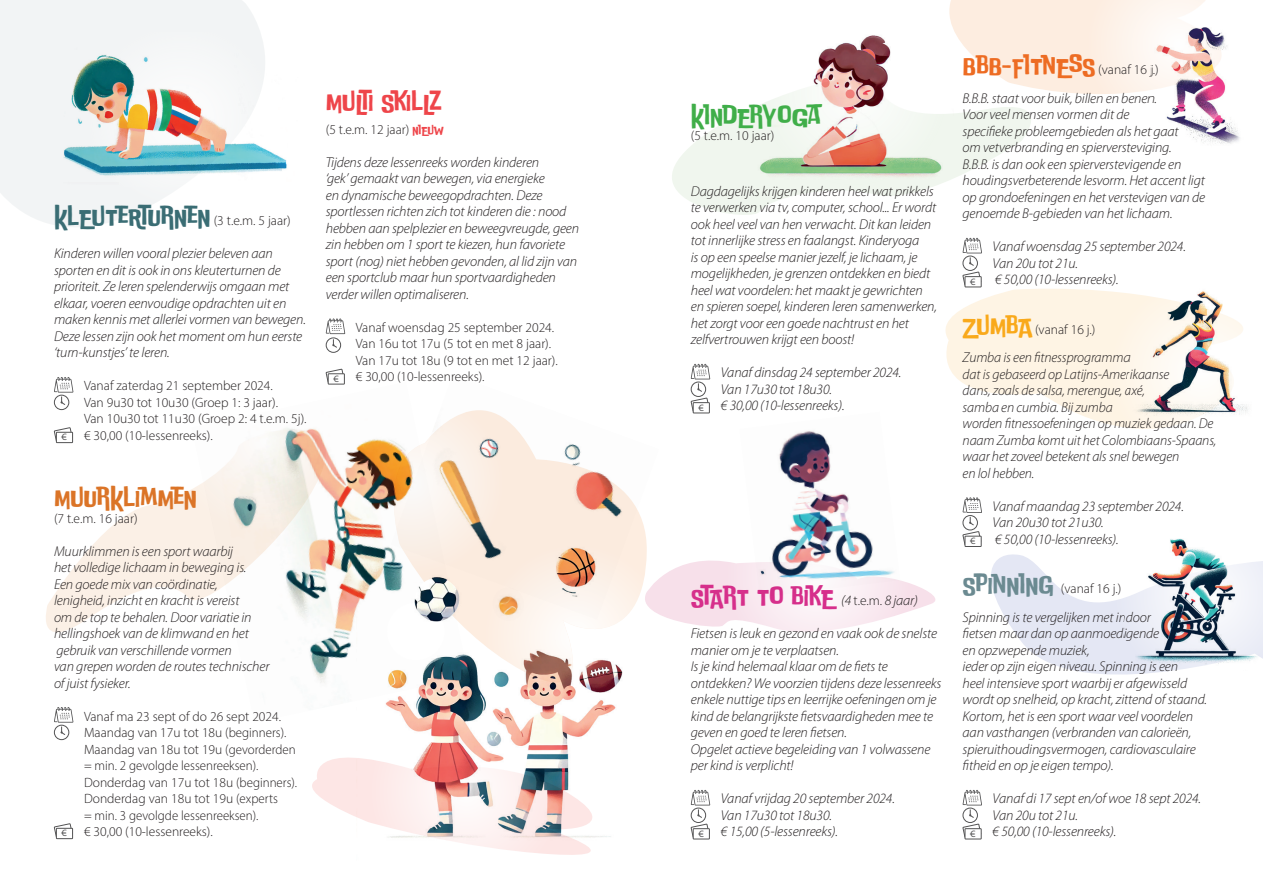
<style>
.page{position:relative;width:1263px;height:893px;background:#fff}
.page>*{position:absolute;margin:0;border:0;box-sizing:border-box;transform-origin:0 0}
.t1{font:25.5px "Do Ub Le Ba Ss";color:#ed6c23}
.t2{font:25.5px "Do Ub Le Ba Ss";color:#3a6d74}
.t3{font:25.5px "Do Ub Le Ba Ss";color:#db7427}
.t4{font:25.5px "Do Ub Le Ba Ss";color:#ee454a}
.t5{font:25.5px "Do Ub Le Ba Ss";color:#40ae49}
.t6{font:25.5px "Do Ub Le Ba Ss";color:#6b8a91}
.t7{font:25.5px "Do Ub Le Ba Ss";color:#d62f8b}
.t8{font:italic 300 14.25px/16.5px "Myriad Pro";letter-spacing:-.01em;color:#231f20}
.t9{font:300 13.5px/16.5px "Myriad Pro";color:#231f20}
.t10{font:semi-expanded 9.75px "Myriad Pro";color:#535354}
.s1{font-family:"Do Ub Le Ba Ss";font-weight:400;font-size:12px;color:#ee454a}
.s2{font-weight:400;font-style:normal;font-stretch:semi-expanded;font-size:9.75px;color:#535354}
.s3{font-family:"Do Ub Le Ba Ss";font-weight:400;font-style:normal;font-size:25.5px;color:#d62f8b}
.s4{font-style:normal;font-size:13.5px}
.s5{font-family:"Myriad Pro";font-weight:300;font-size:13.5px;color:#231f20}
.s6{font-family:"Do Ub Le Ba Ss";font-weight:400;font-size:25.5px;color:#f9a91b}
.s7{font-family:"Do Ub Le Ba Ss";font-weight:400;font-size:25.5px;color:#6b8a91}
</style>
<div class="page">
<svg style="left:312px;top:757px;width:45px;height:60px"></svg>
<svg style="left:945px;top:285px;width:163px;height:139px;fill:#fef4e4"></svg>
<svg style="left:981px;top:545px;width:132px;height:130px;fill:#e4e7f4"></svg>
<svg style="left:0;top:0;width:261px;height:227px;fill:#f2f4f5"></svg>
<svg style="left:46px;top:406px;width:146px;height:226px"></svg>
<svg style="left:672px;top:109px;width:237px;height:106px;fill:#f0f6ee"></svg>
<div style="left:172px;top:347px;width:186px;height:186px;background:#fff;border-radius:50%"></div>
<svg style="left:88px;top:25px;width:186px;height:186px"></svg>
<svg style="left:949px;top:0;width:256px;height:178px"></svg>
<div style="left:1108px;top:291px;width:57px;height:138px;background:#fef4e4"></div>
<svg style="left:1113px;top:598px;width:61px;height:77px"></svg>
<img style="left:751px;top:25px;width:203px;height:168px">
<img style="left:357px;top:708px;width:259px;height:147px">
<img style="left:63px;top:34px;width:224px;height:151px">
<img style="left:192px;top:382px;width:277px;height:340px">
<svg style="left:690px;top:790px;width:20px;height:47px"></svg>
<div style="left:693px;top:829px;width:16px;height:10px;background:#fff"></div>
<div style="left:693px;top:828px;width:17px;height:11px;border:1px solid #535354"></div>
<svg style="left:962px;top:238px;width:20px;height:47px"></svg>
<div style="left:965px;top:277px;width:16px;height:10px;background:#fff"></div>
<div style="left:965px;top:276px;width:16px;height:11px;border:1px solid #535354"></div>
<svg style="left:962px;top:497px;width:20px;height:48px"></svg>
<div style="left:965px;top:536px;width:16px;height:10px;background:#fff"></div>
<div style="left:965px;top:536px;width:16px;height:11px;border:1px solid #535354"></div>
<svg style="left:962px;top:790px;width:20px;height:47px"></svg>
<div style="left:965px;top:829px;width:16px;height:10px;background:#fff"></div>
<div style="left:965px;top:828px;width:16px;height:11px;border:1px solid #535354"></div>
<img style="left:1125px;top:538px;width:138px;height:132px">
<img style="left:1129px;top:291px;width:119px;height:136px">
<img style="left:1152px;top:1px;width:88px;height:146px">
<div style="left:54px;top:395px;width:15px;height:15px;border:1px solid #535354;border-radius:50%"></div>
<svg style="left:54px;top:377px;width:19px;height:28px"></svg>
<svg style="left:54px;top:427px;width:19px;height:14px"></svg>
<div style="left:56px;top:432px;width:17px;height:11px;background:#fff"></div>
<div style="left:56px;top:432px;width:17px;height:11px;border:1px solid #535354"></div>
<div style="left:54px;top:725px;width:15px;height:15px;border:1px solid #535354;border-radius:50%"></div>
<svg style="left:54px;top:707px;width:19px;height:28px"></svg>
<svg style="left:54px;top:823px;width:19px;height:14px"></svg>
<div style="left:56px;top:828px;width:17px;height:11px;background:#fff"></div>
<div style="left:56px;top:828px;width:17px;height:11px;border:1px solid #535354"></div>
<svg style="left:326px;top:318px;width:19px;height:16px"></svg>
<div style="left:326px;top:337px;width:15px;height:16px;border:1px solid #535354;border-radius:50%"></div>
<svg style="left:332px;top:340px;width:5px;height:8px"></svg>
<svg style="left:325px;top:368px;width:19px;height:14px"></svg>
<div style="left:328px;top:374px;width:16px;height:10px;background:#fff"></div>
<div style="left:328px;top:373px;width:17px;height:11px;border:1px solid #535354"></div>
<svg style="left:376px;top:364px;width:578px;height:344px"></svg>
<img style="left:391px;top:374px;width:268px;height:245px">
<img style="left:408px;top:569px;width:58px;height:57px;border-radius:29px">
<h1 class="t2" style="left:54px;top:202px;width:121px">KLEUTERTURNEN</h1>
<p class="t9" style="left:214px;top:213px;width:79px">(3 t.e.m. 5 jaar)</p>
<p class="t8" style="left:54px;top:245px;width:253px">Kinderen willen vooral plezier beleven aan sporten en dit is ook in ons kleuterturnen de prioriteit. Ze leren spelenderwijs omgaan met elkaar, voeren eenvoudige opdrachten uit en maken kennis met allerlei vormen van bewegen.<br>Deze lessen zijn ook het moment om hun eerste ‘turn-kunstjes’ te leren.</p>
<p class="t9" style="left:84px;top:378px;width:224px">Vanaf zaterdag 21 september 2024.<br>Van 9u30 tot 10u30 (Groep 1: 3 jaar).<br>Van 10u30 tot 11u30 (Groep 2: 4 t.e.m. 5j).</p>
<p class="t10" style="left:62px;top:431px;width:7px">€</p>
<p class="t9" style="left:84px;top:427px;width:130px">€ 30,00 (10-lessenreeks).</p>
<h1 class="t3" style="left:54px;top:482px;width:134px">MUURKLIMMEN</h1>
<p class="t9" style="left:54px;top:510px;width:85px">(7 t.e.m. 16 jaar)</p>
<p class="t8" style="left:54px;top:542px;width:217px">Muurklimmen is een sport waarbij<br>het volledige lichaam in beweging is.<br>Een goede mix van coördinatie, lenigheid, inzicht en kracht is vereist<br>om de top te behalen. Door variatie in hellingshoek van de klimwand en het gebruik van verschillende vormen<br>van grepen worden de routes technischer of juist fysieker.</p>
<p class="t9" style="left:84px;top:708px;width:215px">Vanaf ma 23 sept of do 26 sept 2024.<br>Maandag van 17u tot 18u (beginners).<br>Maandag van 18u tot 19u (gevorderden = min. 2 gevolgde lessenreeksen).<br>Donderdag van 17u tot 18u (beginners).<br>Donderdag van 18u tot 19u (experts<br>= min. 3 gevolgde lessenreeksen).</p>
<p class="t10" style="left:62px;top:827px;width:7px">€</p>
<p class="t9" style="left:84px;top:823px;width:130px">€ 30,00 (10-lessenreeks).</p>
<h1 class="t4" style="left:326px;top:86px;width:117px">MULTI SKIL LZ</h1>
<p class="t9" style="left:326px;top:121px;width:119px">(5 t.e.m. 12 jaar) <span class="s1">NIEUW</span></p>
<p class="t8" style="left:326px;top:154px;width:255px">Tijdens deze lessenreeks worden kinderen<br>‘gek’ gemaakt van bewegen, via energieke<br>en dynamische beweegopdrachten. Deze sportlessen richten zich tot kinderen die : nood hebben aan spelplezier en beweegvreugde, geen zin hebben om 1 sport te kiezen, hun favoriete sport (nog) niet hebben gevonden, al lid zijn van een sportclub maar hun sportvaardigheden verder willen optimaliseren.</p>
<p class="t9" style="left:356px;top:319px;width:203px">Vanaf woensdag 25 september 2024.<br>Van 16u tot 17u (5 tot en met 8 jaar).<br>Van 17u tot 18u (9 tot en met 12 jaar).</p>
<p class="t10" style="left:333px;top:372px;width:7px">€</p>
<p class="t9" style="left:356px;top:369px;width:130px">€ 30,00 (10-lessenreeks).</p>
<h1 class="t5" style="left:691px;top:100px;width:132px">KINDERYOGA</h1>
<p class="t9" style="left:691px;top:127px;width:85px">(5 t.e.m. 10 jaar)</p>
<p class="t8" style="left:691px;top:183px;width:248px">Dagdagelijks krijgen kinderen heel wat prikkels te verwerken via tv, computer, school... Er wordt ook heel veel van hen verwacht. Dit kan leiden tot innerlijke stress en faalangst. Kinderyoga<br>is op een speelse manier jezelf, je lichaam, je mogelijkheden, je grenzen ontdekken en biedt heel wat voordelen: het maakt je gewrichten en spieren soepel, kinderen leren samenwerken, het zorgt voor een goede nachtrust en het zelfvertrouwen krijgt een boost!</p>
<p class="t8" style="left:721px;top:364px;width:182px">Vanaf dinsdag 24 september 2024.</p>
<p class="t8" style="left:721px;top:381px;width:113px">Van 17u30 tot 18u30.</p>
<p class="t8" style="left:698px;top:397px;width:148px"><span class="s2">€</span> € 30,00 (10-lessenreeks).</p>
<h1 class="t7" style="left:691px;top:582px;width:33px">START</h1>
<p class="t8" style="left:757px;top:592px;width:163px"><span class="s3">TO BIKE</span> (4 <span class="s4">t.e.m.</span> 8 jaar)</p>
<p class="t8" style="left:691px;top:625px;width:252px">Fietsen is leuk en gezond en vaak ook de snelste manier om je te verplaatsen.<br>Is je kind helemaal klaar om de fiets te ontdekken? We voorzien tijdens deze lessenreeks enkele nuttige tips en leerrijke oefeningen om je kind de belangrijkste fietsvaardigheden mee te geven en goed te leren fietsen.<br>Opgelet actieve begeleiding van 1 volwassene per kind is verplicht!</p>
<p class="t8" style="left:721px;top:790px;width:176px">Vanaf vrijdag 20 september 2024.</p>
<p class="t8" style="left:721px;top:807px;width:113px">Van 17u30 tot 18u30.</p>
<p class="t8" style="left:698px;top:823px;width:141px"><span class="s2">€</span> € 15,00 (5-lessenreeks).</p>
<h1 class="t1" style="left:963px;top:51px;width:198px">BBB-FITNESS <span class="s5">(vanaf 16 j.)</span></h1>
<p class="t8" style="left:963px;top:90px;width:244px">B.B.B. staat voor buik, billen en benen.<br>Voor veel mensen vormen dit de<br>specifieke probleemgebieden als het gaat<br>om vetverbranding en spierversteviging.<br>B.B.B. is dan ook een spierverstevigende en houdingsverbeterende lesvorm. Het accent ligt op grondoefeningen en het verstevigen van de genoemde B-gebieden van het lichaam.</p>
<p class="t8" style="left:993px;top:238px;width:195px">Vanaf woensdag 25 september 2024.<br>Van 20u tot 21u.</p>
<p class="t10" style="left:970px;top:275px;width:7px">€</p>
<p class="t8" style="left:995px;top:271px;width:125px">€ 50,00 (10-lessenreeks).</p>
<p class="t9" style="left:963px;top:321px;width:134px"><span class="s6">ZUMBA</span> (vanaf 16 j.)</p>
<p class="t8" style="left:963px;top:349px;width:255px">Zumba is een fitnessprogramma<br>dat is gebaseerd op Latijns-Amerikaanse<br>dans, zoals de salsa, merengue, axé,<br>samba en cumbia. Bij zumba<br>worden fitnessoefeningen op muziek gedaan. De naam Zumba komt uit het Colombiaans-Spaans, waar het zoveel betekent als snel bewegen<br>en lol hebben.</p>
<p class="t8" style="left:993px;top:498px;width:193px">Vanaf maandag 23 september 2024.<br>Van 20u30 tot 21u30.</p>
<p class="t10" style="left:970px;top:535px;width:7px">€</p>
<p class="t8" style="left:995px;top:531px;width:125px">€ 50,00 (10-lessenreeks).</p>
<h1 class="t6" style="left:963px;top:570px;width:44px">SPINNIN</h1>
<p class="t9" style="left:1038px;top:580px;width:84px"><span class="s7">G</span> (vanaf 16 j.)</p>
<p class="t8" style="left:963px;top:609px;width:246px">Spinning is te vergelijken met indoor<br>fietsen maar dan op aanmoedigende<br>en opzwepende muziek,<br>ieder op zijn eigen niveau. Spinning is een<br>heel intensieve sport waarbij er afgewisseld wordt op snelheid, op kracht, zittend of staand.<br>Kortom, het is een sport waar veel voordelen aan vasthangen (verbranden van calorieën, spieruithoudingsvermogen, cardiovasculaire fitheid en op je eigen tempo).</p>
<p class="t8" style="left:993px;top:790px;width:210px">Vanaf di 17 sept en/of woe 18 sept 2024.</p>
<p class="t8" style="left:993px;top:807px;width:87px">Van 20u tot 21u.</p>
<p class="t8" style="left:970px;top:823px;width:148px"><span class="s2">€</span> € 50,00 (10-lessenreeks).</p>
</div>
